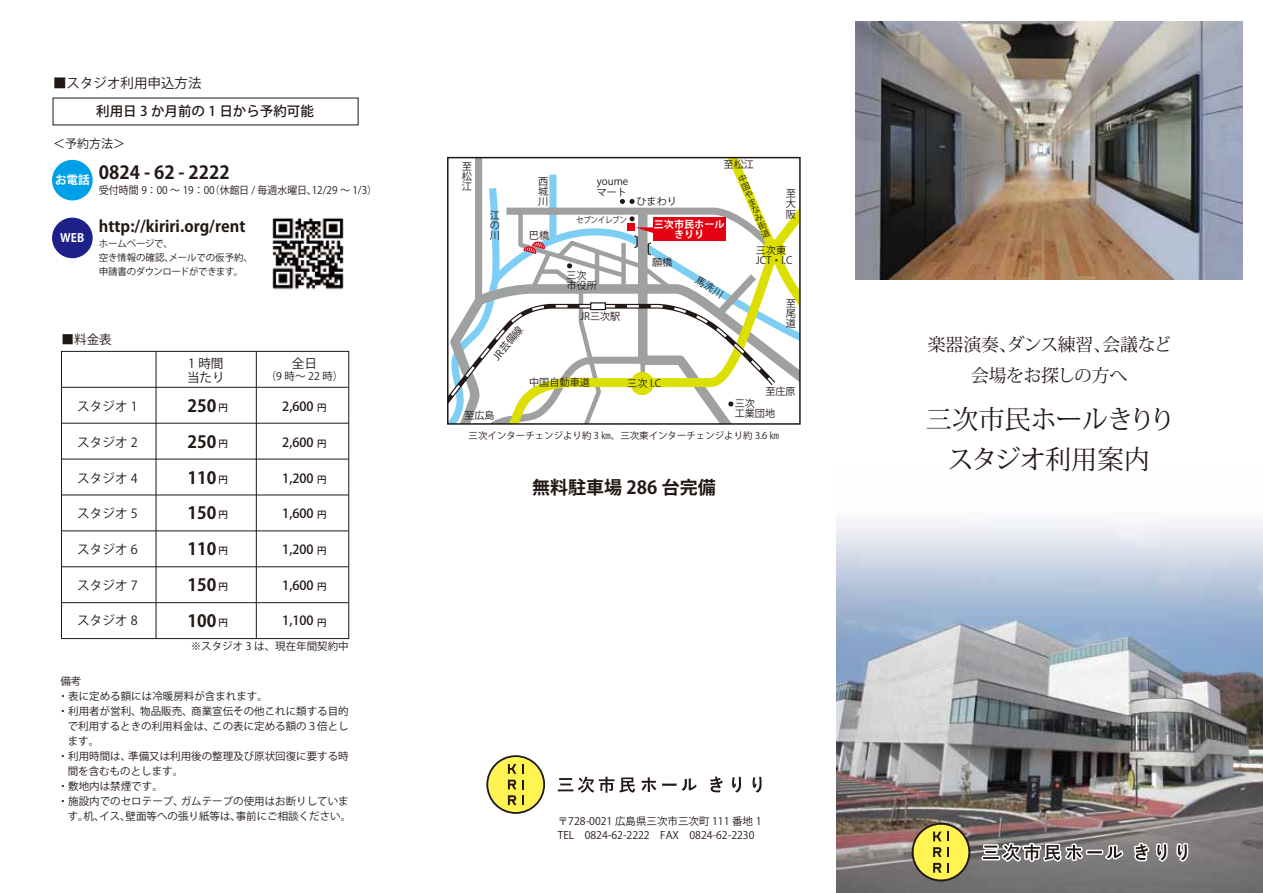
<style>
.page{position:relative;width:1263px;height:893px;background:#fff}
.page>*{position:absolute;margin:0;border:0;box-sizing:border-box;transform-origin:0 0}
.t1{font:26.25px/39.9px "Koz Min Pr 6 N";letter-spacing:-.02em;color:#221815;text-align:center}
.t2{font:700 18px "Koz Go Pro";color:#221815}
.t3{font:17.85px/31.2px "Koz Min Pr 6 N";letter-spacing:-.01em;color:#221815;text-align:center}
.t4{font:700 16.8px/35.7px "Koz Go Pro";color:#221815;text-align:justify}
.t5{font:700 15.75px "Koz Go Pro";color:#221815}
.t6{font:500 13.5px "Koz Go Pro";color:#221815}
.t7{font:13.5px "Koz Go Pro";color:#221815}
.t8{font:12.6px/14.7px "Koz Go Pro";color:#221815}
.t9{font:500 12.6px "Koz Go Pro";color:#221815}
.t10{font:12px "Koz Go Pro";color:#221815}
.t11{font:700 11.55px "Koz Go Pro";color:#fff}
.t12{font:10.5px/14.7px "Koz Go Pro";color:#221815}
.t13{font:10.5px "Koz Go Pro";color:#221815;scale:.95 1}
.t14{font:10.2px/10.2px "Koz Go Pro";color:#221815;text-align:justify}
.t15{font:700 10.05px/10.1px "Koz Go Pro";color:#fff;text-align:center}
.t16{font:9.45px/13.6px "Koz Go Pro";letter-spacing:-.02em;color:#221815}
.t17{font:9.45px "Koz Go Pro";color:#221815}
.t18{font:500 9.45px "Koz Go Pro";color:#221815}
.t19{font:8.4px/8.4px "Koz Go Pro";letter-spacing:-.05em;color:#221815;text-align:justify}
.t20{font:8.4px "Koz Go Pro";letter-spacing:-.05em;color:#221815;scale:.9 1}
</style>
<div class="page">
<img style="left:272px;top:217px;width:72px;height:73px">
<img style="left:836px;top:517px;width:427px;height:376px">
<div style="left:52px;top:160px;width:41px;height:40px;background:#00a0e9;border-radius:50%"></div>
<div style="left:52px;top:218px;width:41px;height:40px;background:#1d2088;border-radius:50%"></div>
<div style="left:61px;top:351px;width:288px;height:288px;border:1px solid #221815"></div>
<hr style="left:61px;top:387px;width:288px;height:1px;background:#221815">
<hr style="left:61px;top:423px;width:288px;height:1px;background:#221815">
<hr style="left:61px;top:459px;width:288px;height:1px;background:#221815">
<hr style="left:61px;top:495px;width:288px;height:1px;background:#221815">
<hr style="left:61px;top:530px;width:288px;height:1px;background:#221815">
<hr style="left:61px;top:566px;width:288px;height:1px;background:#221815">
<hr style="left:61px;top:602px;width:288px;height:1px;background:#221815">
<hr style="left:156px;top:351px;width:1px;height:288px;background:#221815">
<hr style="left:256px;top:351px;width:1px;height:288px;background:#221815">
<svg style="left:641px;top:777px;width:15px;height:15px"></svg>
<svg style="left:662px;top:778px;width:34px;height:13px"></svg>
<svg style="left:710px;top:776px;width:12px;height:16px"></svg>
<svg style="left:732px;top:777px;width:9px;height:16px"></svg>
<svg style="left:753px;top:777px;width:8px;height:16px"></svg>
<svg style="left:558px;top:777px;width:77px;height:16px"></svg>
<svg style="left:486px;top:755px;width:59px;height:59px"></svg>
<img style="left:855px;top:22px;width:387px;height:258px">
<img style="left:1131px;top:767px;width:59px;height:98px">
<svg style="left:980px;top:839px;width:145px;height:54px;background:#807f7f"></svg>
<svg style="left:912px;top:823px;width:58px;height:58px;background:#c1b54e"></svg>
<svg style="left:448px;top:158px;width:352px;height:266px"></svg>
<p class="t7" style="left:53px;top:75px;width:150px">■スタジオ利用申込方法</p>
<p class="t6" style="left:96px;top:103px;width:219px">利用日 3 か月前の 1 日から予約可能</p>
<p class="t10" style="left:53px;top:136px;width:74px">＜予約方法＞</p>
<p class="t11" style="left:55px;top:173px;width:36px">お電話</p>
<h2 class="t2" style="left:99px;top:160px;width:132px">0824 - 62 - 2222</h2>
<p class="t13" style="left:99px;top:183px;width:294px">受付時間 9：00 ～ 19：00（休館日 / 毎週水曜日、12/29 ～ 1/3）</p>
<p class="t11" style="left:60px;top:230px;width:26px">WEB</p>
<h3 class="t5" style="left:99px;top:216px;width:148px">http://kiriri.org/rent</h3>
<p class="t16" style="left:99px;top:237px;width:156px">ホームページで、<br>空き情報の確認、メールでの仮予約、申請書のダウンロードができます。</p>
<p class="t8" style="left:61px;top:332px;width:52px">■料金表</p>
<p class="t8" style="left:77px;top:400px;width:62px">スタジオ 1</p>
<p class="t8" style="left:77px;top:435px;width:62px">スタジオ 2</p>
<p class="t8" style="left:77px;top:471px;width:62px">スタジオ 4</p>
<p class="t8" style="left:77px;top:507px;width:62px">スタジオ 5</p>
<p class="t8" style="left:77px;top:542px;width:62px">スタジオ 6</p>
<p class="t8" style="left:77px;top:578px;width:62px">スタジオ 7</p>
<p class="t8" style="left:77px;top:614px;width:62px">スタジオ 8</p>
<p class="t8" style="left:187px;top:356px;width:39px">1 時間当たり</p>
<p class="t8" style="left:292px;top:356px;width:27px">全日</p>
<p class="t12" style="left:266px;top:370px;width:79px">（9 時～ 22 時）</p>
<h3 class="t4" style="left:187px;top:389px;width:30px">250<br>250<br>110<br>150<br>110<br>150<br>100</h3>
<p class="t9" style="left:282px;top:399px;width:33px">2,600</p>
<p class="t18" style="left:317px;top:402px;width:11px">円</p>
<p class="t18" style="left:317px;top:437px;width:11px">円</p>
<p class="t18" style="left:317px;top:473px;width:11px">円</p>
<p class="t18" style="left:317px;top:509px;width:11px">円</p>
<p class="t18" style="left:317px;top:545px;width:11px">円</p>
<p class="t18" style="left:317px;top:580px;width:11px">円</p>
<p class="t18" style="left:317px;top:616px;width:11px">円</p>
<p class="t18" style="left:218px;top:402px;width:11px">円</p>
<p class="t18" style="left:218px;top:437px;width:11px">円</p>
<p class="t18" style="left:218px;top:473px;width:11px">円</p>
<p class="t18" style="left:218px;top:509px;width:11px">円</p>
<p class="t18" style="left:218px;top:545px;width:11px">円</p>
<p class="t18" style="left:218px;top:580px;width:11px">円</p>
<p class="t18" style="left:218px;top:616px;width:11px">円</p>
<p class="t12" style="left:191px;top:639px;width:160px">※スタジオ 3 は、現在年間契約中</p>
<p class="t9" style="left:282px;top:434px;width:33px">2,600</p>
<p class="t9" style="left:282px;top:470px;width:33px">1,200</p>
<p class="t9" style="left:282px;top:506px;width:33px">1,600</p>
<p class="t9" style="left:282px;top:541px;width:33px">1,200</p>
<p class="t9" style="left:282px;top:577px;width:33px">1,600</p>
<p class="t9" style="left:282px;top:613px;width:33px">1,100</p>
<p class="t12" style="left:60px;top:674px;width:22px">備考</p>
<p class="t12" style="left:58px;top:689px;width:211px">・表に定める額には冷暖房料が含まれます。</p>
<p class="t12" style="left:58px;top:704px;width:292px">・利用者が営利、物品販売、商業宣伝その他これに類する目的</p>
<p class="t12" style="left:68px;top:719px;width:282px">で利用するときの利用料金は、この表に定める額の３倍とし</p>
<p class="t12" style="left:68px;top:734px;width:33px">ます。</p>
<p class="t12" style="left:58px;top:749px;width:292px">・利用時間は、準備又は利用後の整理及び原状回復に要する時</p>
<p class="t12" style="left:68px;top:764px;width:117px">間を含むものとします。</p>
<p class="t12" style="left:58px;top:779px;width:106px">・敷地内は禁煙です。</p>
<p class="t12" style="left:58px;top:794px;width:292px">・施設内でのセロテープ、ガムテープの使用はお断りしていま</p>
<p class="t12" style="left:68px;top:809px;width:285px">す。机、イス、壁面等への張り紙等は、事前にご相談ください。</p>
<p class="t14" style="left:462px;top:161px;width:11px">至松江</p>
<p class="t14" style="left:490px;top:210px;width:11px">江の川</p>
<p class="t14" style="left:538px;top:176px;width:11px">西城川</p>
<p class="t14" style="left:529px;top:231px;width:22px">巴橋</p>
<p class="t14" style="left:492px;top:355px;width:42px;rotate:-51deg">JR芸備線</p>
<p class="t14" style="left:597px;top:177px;width:33px">youmeマート</p>
<p class="t20" style="left:576px;top:214px;width:58px">セブンイレブン</p>
<p class="t14" style="left:566px;top:270px;width:32px">三次市役所</p>
<p class="t14" style="left:580px;top:312px;width:42px">JR三次駅</p>
<p class="t14" style="left:723px;top:160px;width:32px">至松江</p>
<p class="t14" style="left:636px;top:196px;width:42px">ひまわり</p>
<p class="t15" style="left:654px;top:220px;width:72px">三次市民ホールきりり</p>
<p class="t19" style="left:737px;top:177px;width:6px;rotate:-23deg">中国やまなみ街道</p>
<p class="t14" style="left:786px;top:189px;width:11px">至大阪</p>
<p class="t14" style="left:652px;top:257px;width:22px">願橋</p>
<p class="t14" style="left:756px;top:245px;width:38px">三次東<br>JCT・ I.C</p>
<p class="t14" style="left:786px;top:298px;width:11px">至尾道</p>
<p class="t14" style="left:529px;top:377px;width:62px">中国自動車道</p>
<p class="t14" style="left:627px;top:378px;width:35px">三次 I.C</p>
<p class="t14" style="left:765px;top:387px;width:32px">至庄原</p>
<p class="t14" style="left:464px;top:411px;width:32px">至広島</p>
<p class="t14" style="left:735px;top:398px;width:42px">三次<br>工業団地</p>
<p class="t17" style="left:469px;top:430px;width:312px">三次インターチェンジより約 3 ㎞、三次東インターチェンジより約 3.6 ㎞</p>
<h2 class="t2" style="left:532px;top:475px;width:185px">無料駐車場 286 台完備</h2>
<p class="t12" style="left:558px;top:814px;width:205px">〒728-0021 広島県三次市三次町 111 番地 1<br>TEL　0824-62-2222　FAX　0824-62-2230</p>
<h3 class="t3" style="left:928px;top:329px;width:245px">楽器演奏、ダンス練習、会議など会場をお探しの方へ</h3>
<h1 class="t1" style="left:926px;top:400px;width:251px">三次市民ホールきりりスタジオ利用案内</h1>
</div>
